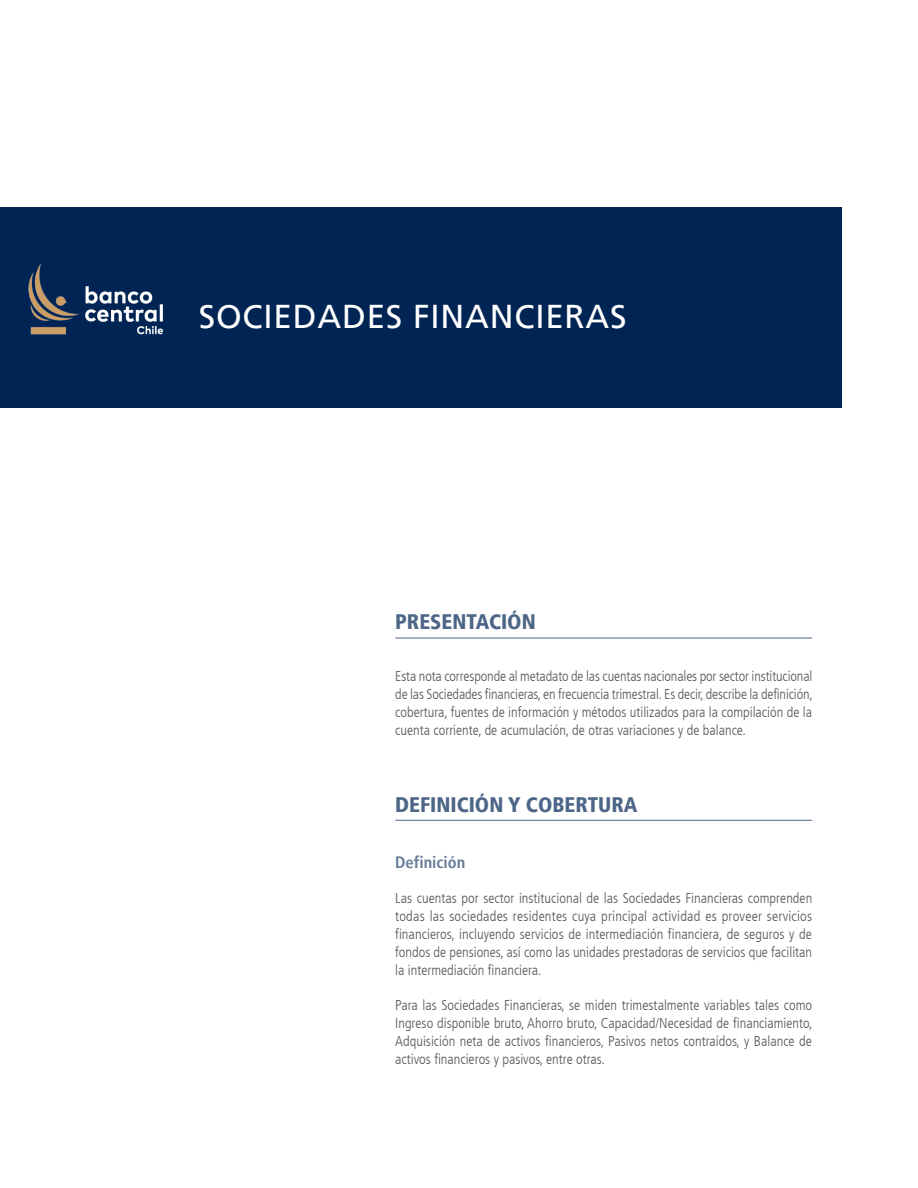
<style>
.page{position:relative;width:918px;height:1188px;background:#fff}
.page>*{position:absolute;margin:0;border:0;box-sizing:border-box;transform-origin:0 0}
.t1{font:33px "Frutiger LT";letter-spacing:.025em;color:#fff}
.t2{font:900 condensed 21px "Frutiger LT";color:#4d6687}
.t3{font:700 condensed 16.5px "Frutiger LT";color:#667c98}
.t4{font:300 condensed 14.25px/18px "Frutiger LT";color:#58585a;text-align:justify}
.s1{font-family:"Frutiger LT55 Roman"}
</style>
<div class="page">
<div style="left:0;top:207px;width:841px;height:200px;background:#002453"></div>
<hr style="left:395px;top:638px;width:417px;height:1px;background:#4d6687">
<hr style="left:395px;top:820px;width:417px;height:1px;background:#4d6687">
<img style="left:28px;top:263px;width:135px;height:72px">
<h1 class="t1" style="left:199px;top:297px;width:430px">SOCIEDADES FINANCIERA<span class="s1">S</span></h1>
<h2 class="t2" style="left:395px;top:609px;width:142px">PRESENTACIÓN</h2>
<p class="t4" style="left:395px;top:668px;width:419px">Esta nota corresponde al metadato de las cuentas nacionales por sector institucional de las Sociedades financieras, en frecuencia trimestral. Es decir, describe la definición, cobertura, fuentes de información y métodos utilizados para la compilación de la cuenta corriente, de acumulación, de otras variaciones y de balance.</p>
<h2 class="t2" style="left:395px;top:792px;width:244px">DEFINICIÓN Y COBERTURA</h2>
<p class="t3" style="left:395px;top:852px;width:72px">Definición</p>
<p class="t4" style="left:395px;top:889px;width:419px">Las cuentas por sector institucional de las Sociedades Financieras comprenden todas las sociedades residentes cuya principal actividad es proveer servicios financieros, incluyendo servicios de intermediación financiera, de seguros y de fondos de pensiones, así como las unidades prestadoras de servicios que facilitan la intermediación financiera.</p>
<p class="t4" style="left:395px;top:996px;width:419px">Para las Sociedades Financieras, se miden trimestalmente variables tales como Ingreso disponible bruto, Ahorro bruto, Capacidad/Necesidad de financiamiento, Adquisición neta de activos financieros, Pasivos netos contraídos, y Balance de activos financieros y pasivos, entre otras.</p>
</div>
